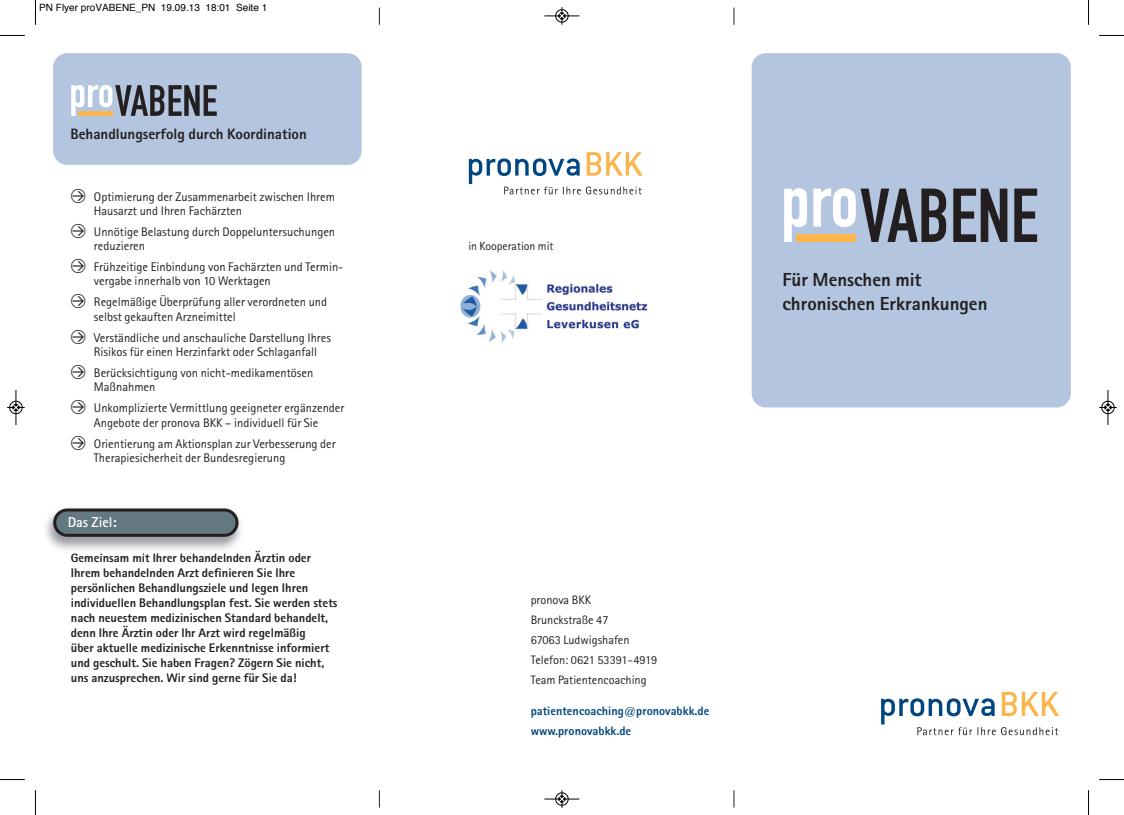
<style>
.page{position:relative;width:1124px;height:815px;background:#fff}
.page>*{position:absolute;margin:0;border:0;box-sizing:border-box;transform-origin:0 0}
.t1{font:800 18.88px/23.6px "Rotis Sans Serif";color:#231f20}
.t2{font:800 15px "Rotis Sans Serif";color:#231f20}
.t3{font:700 14.38px "Rotis Sans Serif";color:#fff}
.t4{font:12.5px/14.2px "Rotis Sans Serif";color:#231f20}
.t5{font:800 12.5px/15px "Rotis Sans Serif";color:#231f20}
.t6{font:12.25px/19.9px "Rotis Sans Serif";color:#231f20}
.t7{font:800 12.25px/19.9px "Rotis Sans Serif";color:#004680}
.t8{font:11.88px "Rotis Sans Serif";color:#231f20}
.t9{font:10px "Helvetica";color:#000}
.s1{font-family:"Arrow Dynamic";font-size:15px}
</style>
<div class="page">
<div style="left:751px;top:53px;width:319px;height:354px;background:#b3c5df;border-radius:14px"></div>
<svg style="left:881px;top:692px;width:177px;height:43px"></svg>
<svg style="left:469px;top:152px;width:173px;height:42px"></svg>
<svg style="left:784px;top:188px;width:252px;height:54px"></svg>
<div style="left:796px;top:234px;width:59px;height:8px;background:#fcb54c"></div>
<img style="left:46px;top:514px;width:195px;height:41px">
<img style="left:71px;top:553px;width:101px;height:2px">
<svg style="left:53px;top:508px;width:185px;height:29px;background:#5c6971"></svg>
<div style="left:53px;top:53px;width:308px;height:112px;background:#b3c5df;border-radius:14px"></div>
<svg style="left:71px;top:85px;width:146px;height:31px"></svg>
<div style="left:78px;top:111px;width:34px;height:5px;background:#fcb54c"></div>
<img style="left:460px;top:270px;width:188px;height:73px">
<svg style="left:379px;top:8px;width:1px;height:17px"></svg>
<svg style="left:733px;top:8px;width:1px;height:17px"></svg>
<svg style="left:379px;top:790px;width:1px;height:18px"></svg>
<svg style="left:733px;top:790px;width:1px;height:18px"></svg>
<svg style="left:35px;top:0;width:1px;height:25px"></svg>
<svg style="left:0;top:35px;width:25px;height:1px"></svg>
<svg style="left:1088px;top:0;width:1px;height:25px"></svg>
<svg style="left:1099px;top:35px;width:24px;height:1px"></svg>
<svg style="left:35px;top:790px;width:1px;height:25px"></svg>
<svg style="left:0;top:779px;width:25px;height:1px"></svg>
<svg style="left:1088px;top:790px;width:1px;height:25px"></svg>
<svg style="left:1099px;top:779px;width:24px;height:1px"></svg>
<div style="left:555px;top:9px;width:13px;height:14px;border:1px solid #fff;border-radius:50%"></div>
<hr style="left:544px;top:16px;width:35px;height:1px;background:#000">
<div style="left:555px;top:9px;width:13px;height:13px;border:1px solid #000;border-radius:50%"></div>
<svg style="left:558px;top:7px;width:7px;height:18px"></svg>
<div style="left:555px;top:792px;width:13px;height:14px;border:1px solid #fff;border-radius:50%"></div>
<hr style="left:544px;top:799px;width:35px;height:1px;background:#000">
<div style="left:555px;top:793px;width:13px;height:12px;border:1px solid #000;border-radius:50%"></div>
<svg style="left:558px;top:790px;width:7px;height:18px"></svg>
<div style="left:9px;top:401px;width:14px;height:13px;border:1px solid #fff;border-radius:50%"></div>
<hr style="left:16px;top:390px;width:1px;height:35px;background:#000">
<div style="left:10px;top:401px;width:12px;height:13px;border:1px solid #000;border-radius:50%"></div>
<svg style="left:7px;top:404px;width:18px;height:7px"></svg>
<hr style="left:1107px;top:390px;width:1px;height:35px;background:#000">
<div style="left:1101px;top:401px;width:13px;height:13px;border:1px solid #000;border-radius:50%"></div>
<svg style="left:1099px;top:404px;width:17px;height:7px"></svg>
<p class="t9" style="left:39px;top:4px;width:229px">PN Flyer proVABENE_PN 19.09.13 18:01 Seite 1</p>
<p class="t2" style="left:70px;top:129px;width:238px">Behandlungserfolg durch Koordination</p>
<p class="t4" style="left:94px;top:190px;width:242px;text-indent:-23px"><span class="s1">E</span> Optimierung der Zusammenarbeit zwischen Ihrem<br>Hausarzt und Ihren Fachärzten</p>
<p class="t4" style="left:94px;top:226px;width:243px;text-indent:-23px"><span class="s1">E</span> Unnötige Belastung durch Doppeluntersuchungen reduzieren</p>
<p class="t4" style="left:94px;top:261px;width:251px;text-indent:-23px"><span class="s1">E</span> Frühzeitige Einbindung von Fachärzten und Termin&shy;vergabe innerhalb von 10 Werktagen</p>
<p class="t4" style="left:94px;top:296px;width:235px;text-indent:-23px"><span class="s1">E</span> Regelmäßige Überprüfung aller verordneten und selbst gekauften Arzneimittel</p>
<p class="t4" style="left:94px;top:332px;width:238px;text-indent:-23px"><span class="s1">E</span> Verständliche und anschauliche Darstellung Ihres<br>Risikos für einen Herzinfarkt oder Schlaganfall</p>
<p class="t4" style="left:94px;top:367px;width:221px;text-indent:-23px"><span class="s1">E</span> Berücksichtigung von nicht-medikamentösen<br>Maßnahmen</p>
<p class="t4" style="left:71px;top:402px;width:275px;text-align:center"><span class="s1">E</span> Unkomplizierte Vermittlung geeigneter ergänzender<br>Angebote der pronova BKK – individuell für Sie</p>
<p class="t4" style="left:94px;top:437px;width:243px;text-indent:-23px"><span class="s1">E</span> Orientierung am Aktionsplan zur Verbesserung der<br>Therapiesicherheit der Bundesregierung</p>
<p class="t3" style="left:68px;top:517px;width:51px">Das Ziel:</p>
<p class="t5" style="left:71px;top:552px;width:268px">Gemeinsam mit Ihrer behandelnden Ärztin oder Ihrem behandelnden Arzt definieren Sie Ihre persönlichen Behandlungsziele und legen Ihren individuellen Behandlungsplan fest. Sie werden stets nach neuestem medizinischen Standard behandelt, denn Ihre Ärztin oder Ihr Arzt wird regelmäßig<br>über aktuelle medizinische Erkenntnisse informiert und geschult. Sie haben Fragen? Zögern Sie nicht, uns anzusprechen. Wir sind gerne für Sie da!</p>
<p class="t8" style="left:468px;top:242px;width:86px">in Kooperation mit</p>
<h1 class="t1" style="left:782px;top:270px;width:206px">Für Menschen mit chronischen Erkrankungen</h1>
<p class="t6" style="left:530px;top:591px;width:128px">pronova BKK<br>Brunckstraße 47<br>67063 Ludwigshafen<br>Telefon: 0621 53391-4919<br>Team Patientencoaching</p>
<p class="t7" style="left:530px;top:702px;width:180px">patientencoaching@pronovabkk.de www.pronovabkk.de</p>
</div>
